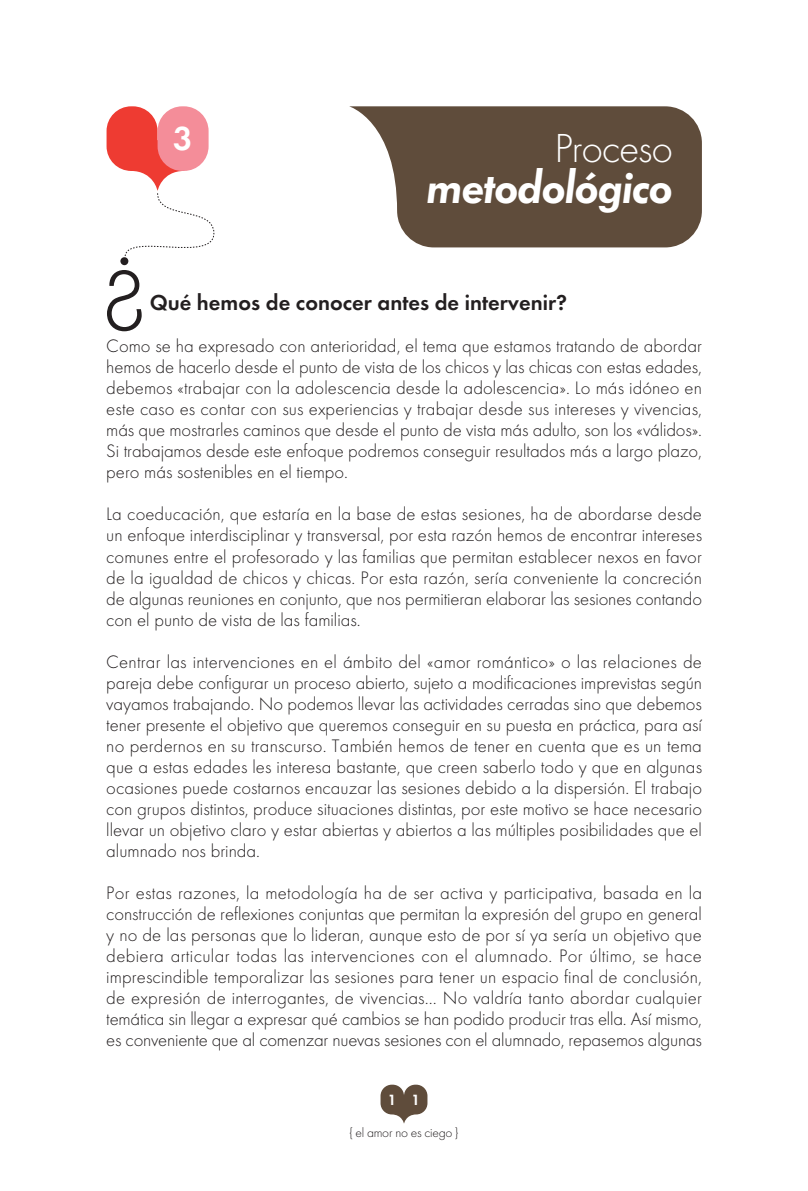
<style>
.page{position:relative;width:808px;height:1191px;background:#fff}
.page>*{position:absolute;margin:0;border:0;box-sizing:border-box;transform-origin:0 0}
.t1{font:300 109.05px "Futura T";color:#231f20}
.t2{font:italic 600 48px "Futura T";letter-spacing:-.03em;color:#fff}
.t3{font:300 42px "Futura T";letter-spacing:-.03em;color:#fff}
.t4{font:600 34.5px "Futura T";color:#fff}
.t5{font:600 22.5px "Futura T";color:#231f20}
.t6{font:300 18.75px/21px "Futura T";color:#231f20;text-align:justify}
.t7{font:600 15.45px "Futura T";color:#fff}
.t8{font:300 13.5px "Futura T";letter-spacing:-.02em;color:#231f20}
</style>
<div class="page">
<svg style="left:380px;top:1084px;width:47px;height:39px"></svg>
<svg style="left:349px;top:106px;width:353px;height:141px;fill:#5f4c3b"></svg>
<svg style="left:125px;top:151px;width:89px;height:105px"></svg>
<div style="left:107px;top:106px;width:51px;height:65px;background:#ee3b32;border-radius:25px"></div>
<div style="left:158px;top:106px;width:51px;height:65px;background:#f48d99;border-radius:25px"></div>
<h3 class="t4" style="left:173px;top:124px;width:21px">3</h3>
<h3 class="t3" style="left:554px;top:132px;width:120px">Proceso</h3>
<h2 class="t2" style="left:426px;top:168px;width:248px">metodológico</h2>
<h1 class="t1" style="left:99px;top:234px;width:52px">¿</h1>
<p class="t5" style="left:150px;top:293px;width:419px">Qué hemos de conocer antes de intervenir?</p>
<p class="t6" style="left:106px;top:337px;width:597px">Como se ha expresado con anterioridad, el tema que estamos tratando de abordar hemos de hacerlo desde el punto de vista de los chicos y las chicas con estas edades, debemos «trabajar con la adolescencia desde la adolescencia». Lo más idóneo en este caso es contar con sus experiencias y trabajar desde sus intereses y vivencias, más que mostrarles caminos que desde el punto de vista más adulto, son los «válidos».<br>Si trabajamos desde este enfoque podremos conseguir resultados más a largo plazo, pero más sostenibles en el tiempo.</p>
<p class="t6" style="left:106px;top:505px;width:597px">La coeducación, que estaría en la base de estas sesiones, ha de abordarse desde un enfoque interdisciplinar y transversal, por esta razón hemos de encontrar intereses comunes entre el profesorado y las familias que permitan establecer nexos en favor de la igualdad de chicos y chicas. Por esta razón, sería conveniente la concreción de algunas reuniones en conjunto, que nos permitieran elaborar las sesiones contando con el punto de vista de las familias.</p>
<p class="t6" style="left:106px;top:652px;width:597px">Centrar las intervenciones en el ámbito del «amor romántico» o las relaciones de pareja debe configurar un proceso abierto, sujeto a modificaciones imprevistas según vayamos trabajando. No podemos llevar las actividades cerradas sino que debemos tener presente el objetivo que queremos conseguir en su puesta en práctica, para así no perdernos en su transcurso. También hemos de tener en cuenta que es un tema que a estas edades les interesa bastante, que creen saberlo todo y que en algunas ocasiones puede costarnos encauzar las sesiones debido a la dispersión. El trabajo con grupos distintos, produce situaciones distintas, por este motivo se hace necesario llevar un objetivo claro y estar abiertas y abiertos a las múltiples posibilidades que el alumnado nos brinda.</p>
<p class="t6" style="left:106px;top:883px;width:597px">Por estas razones, la metodología ha de ser activa y participativa, basada en la construcción de reflexiones conjuntas que permitan la expresión del grupo en general y no de las personas que lo lideran, aunque esto de por sí ya sería un objetivo que debiera articular todas las intervenciones con el alumnado. Por último, se hace imprescindible temporalizar las sesiones para tener un espacio final de conclusión, de expresión de interrogantes, de vivencias… No valdría tanto abordar cualquier temática sin llegar a expresar qué cambios se han podido producir tras ella. Así mismo, es conveniente que al comenzar nuevas sesiones con el alumnado, repasemos algunas</p>
<p class="t7" style="left:388px;top:1093px;width:34px">1 1</p>
<p class="t8" style="left:349px;top:1127px;width:111px">{ el amor no es ciego }</p>
</div>
